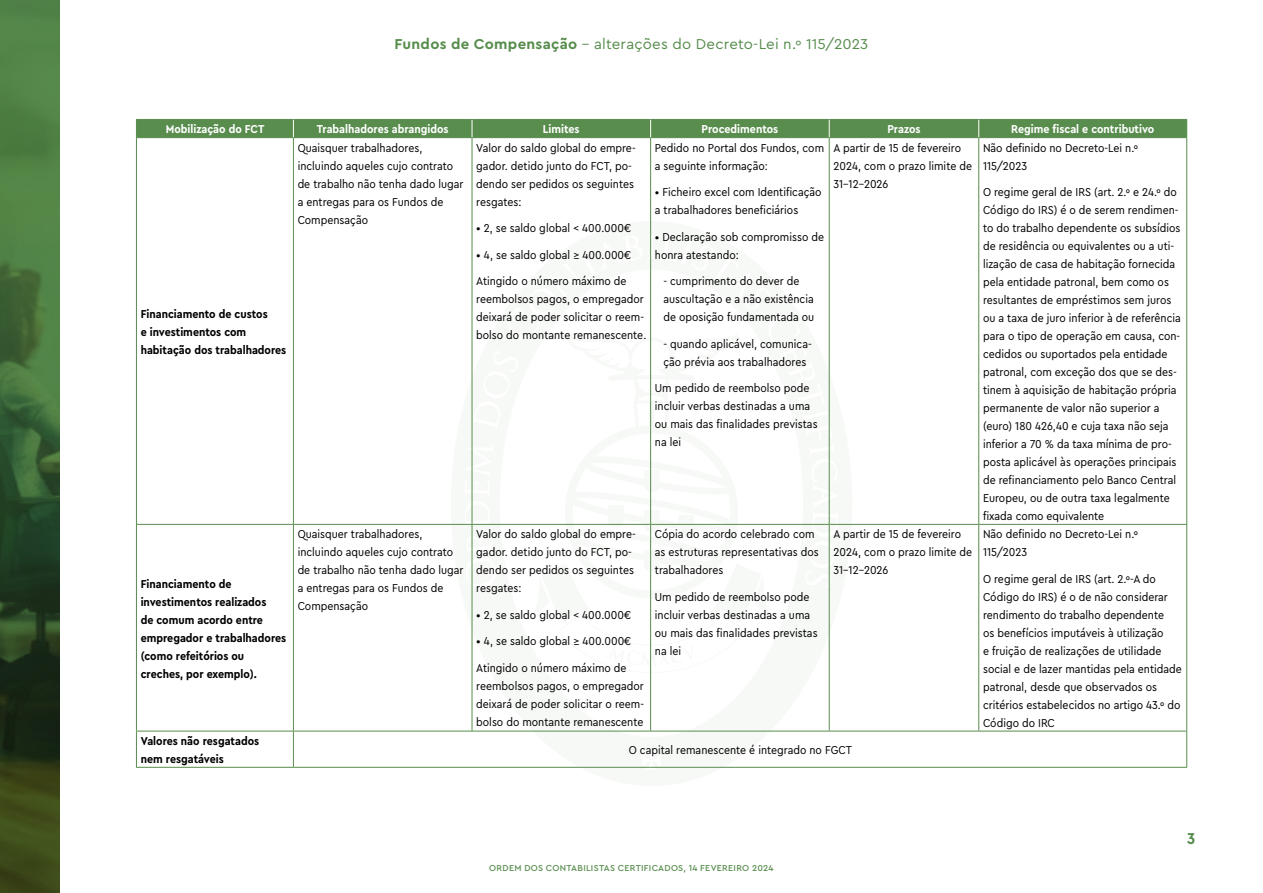
<style>
.page{position:relative;width:1263px;height:893px;background:#fff}
.page>*{position:absolute;margin:0;border:0;box-sizing:border-box;transform-origin:0 0}
.t1{font:700 16.5px "Cera Compact Pro";color:#588d4d}
.t2{font:15px "Cera Pro";letter-spacing:.01em;color:#588d4d}
.t3{font:12px/18px "Cera Compact Pro";color:#000}
.t4{font:700 12px/18px "Cera Compact Pro";color:#000}
.t5{font:700 12px "Cera Compact Pro";color:#fff}
.t6{font:500 9px "Cera Pro";letter-spacing:.03em;color:#588d4d}
.s1{font-weight:700}
</style>
<div class="page">
<svg style="left:0;top:0;width:60px;height:893px;background:#3b5d30"></svg>
<svg style="left:451px;top:221px;width:401px;height:546px"></svg>
<svg style="left:824px;top:492px;width:9px;height:7px"></svg>
<svg style="left:533px;top:563px;width:237px;height:110px"></svg>
<hr style="left:136px;top:138px;width:1px;height:386px;background:#588d4d">
<hr style="left:293px;top:138px;width:1px;height:386px;background:#588d4d">
<hr style="left:472px;top:138px;width:1px;height:386px;background:#588d4d">
<hr style="left:650px;top:138px;width:1px;height:386px;background:#588d4d">
<hr style="left:829px;top:138px;width:1px;height:386px;background:#588d4d">
<hr style="left:978px;top:138px;width:1px;height:386px;background:#588d4d">
<hr style="left:1186px;top:138px;width:1px;height:386px;background:#588d4d">
<hr style="left:136px;top:524px;width:157px;height:1px;background:#588d4d">
<hr style="left:136px;top:525px;width:1px;height:206px;background:#588d4d">
<hr style="left:293px;top:524px;width:179px;height:1px;background:#588d4d">
<hr style="left:293px;top:525px;width:1px;height:206px;background:#588d4d">
<hr style="left:472px;top:524px;width:179px;height:1px;background:#588d4d">
<hr style="left:472px;top:525px;width:1px;height:206px;background:#588d4d">
<hr style="left:651px;top:524px;width:178px;height:1px;background:#588d4d">
<hr style="left:650px;top:525px;width:1px;height:206px;background:#588d4d">
<hr style="left:829px;top:524px;width:150px;height:1px;background:#588d4d">
<hr style="left:829px;top:525px;width:1px;height:206px;background:#588d4d">
<hr style="left:979px;top:524px;width:208px;height:1px;background:#588d4d">
<hr style="left:978px;top:525px;width:1px;height:206px;background:#588d4d">
<hr style="left:1186px;top:525px;width:1px;height:206px;background:#588d4d">
<hr style="left:136px;top:731px;width:157px;height:1px;background:#588d4d">
<hr style="left:136px;top:731px;width:1px;height:36px;background:#588d4d">
<hr style="left:293px;top:731px;width:179px;height:1px;background:#588d4d">
<hr style="left:293px;top:731px;width:1px;height:36px;background:#588d4d">
<hr style="left:472px;top:731px;width:179px;height:1px;background:#588d4d">
<hr style="left:651px;top:731px;width:178px;height:1px;background:#588d4d">
<hr style="left:829px;top:731px;width:150px;height:1px;background:#588d4d">
<hr style="left:979px;top:731px;width:208px;height:1px;background:#588d4d">
<hr style="left:1186px;top:731px;width:1px;height:36px;background:#588d4d">
<hr style="left:136px;top:767px;width:157px;height:1px;background:#588d4d">
<hr style="left:293px;top:767px;width:179px;height:1px;background:#588d4d">
<hr style="left:472px;top:767px;width:179px;height:1px;background:#588d4d">
<hr style="left:651px;top:767px;width:178px;height:1px;background:#588d4d">
<hr style="left:829px;top:767px;width:150px;height:1px;background:#588d4d">
<hr style="left:979px;top:767px;width:208px;height:1px;background:#588d4d">
<div style="left:136px;top:119px;width:1051px;height:19px;background:#588d4d"></div>
<p class="t2" style="left:395px;top:34px;width:475px"><span class="s1">Fundos de Compensação</span> – alterações do Decreto-Lei n.º 115/2023</p>
<p class="t5" style="left:166px;top:121px;width:100px">Mobilização do FCT</p>
<p class="t5" style="left:317px;top:121px;width:133px">Trabalhadores abrangidos</p>
<p class="t5" style="left:543px;top:121px;width:38px">Limites</p>
<p class="t5" style="left:702px;top:121px;width:78px">Procedimentos</p>
<p class="t5" style="left:887px;top:121px;width:35px">Prazos</p>
<p class="t5" style="left:1011px;top:121px;width:145px">Regime fiscal e contributivo</p>
<p class="t4" style="left:141px;top:304px;width:147px">Financiamento de custos<br>e investimentos com habitação dos trabalhadores</p>
<p class="t4" style="left:141px;top:574px;width:147px">Financiamento de investimentos realizados<br>de comum acordo entre empregador e trabalhadores (como refeitórios ou creches, por exemplo).</p>
<p class="t3" style="left:298px;top:138px;width:167px">Quaisquer trabalhadores, incluindo aqueles cujo contrato de trabalho não tenha dado lugar a entregas para os Fundos de<br>Compensação</p>
<p class="t3" style="left:476px;top:138px;width:161px">Valor do saldo global do empre&shy;gador. detido junto do FCT, po&shy;dendo ser pedidos os seguintes resgates:</p>
<p class="t3" style="left:476px;top:219px;width:156px">• 2, se saldo global &lt; 400.000€</p>
<p class="t3" style="left:476px;top:245px;width:157px">• 4, se saldo global ≥ 400.000€</p>
<p class="t3" style="left:476px;top:272px;width:172px">Atingido o número máximo de reembolsos pagos, o empregador deixará de poder solicitar o reem&shy;bolso do montante remanescente.</p>
<p class="t3" style="left:655px;top:138px;width:171px">Pedido no Portal dos Fundos, com a seguinte informação:</p>
<p class="t3" style="left:655px;top:183px;width:168px">• Ficheiro excel com Identificação a trabalhadores beneficiários</p>
<p class="t3" style="left:655px;top:227px;width:171px">• Declaração sob compromisso de honra atestando:</p>
<p class="t3" style="left:663px;top:272px;width:152px">- cumprimento do dever de auscultação e a não existência de oposição fundamentada ou</p>
<p class="t3" style="left:663px;top:334px;width:150px">- quando aplicável, comunica&shy;ção prévia aos trabalhadores</p>
<p class="t3" style="left:655px;top:379px;width:164px">Um pedido de reembolso pode incluir verbas destinadas a uma ou mais das finalidades previstas na lei</p>
<p class="t3" style="left:298px;top:525px;width:167px">Quaisquer trabalhadores, incluindo aqueles cujo contrato de trabalho não tenha dado lugar a entregas para os Fundos de<br>Compensação</p>
<p class="t3" style="left:476px;top:525px;width:161px">Valor do saldo global do empre&shy;gador. detido junto do FCT, po&shy;dendo ser pedidos os seguintes resgates:</p>
<p class="t3" style="left:476px;top:605px;width:156px">• 2, se saldo global &lt; 400.000€</p>
<p class="t3" style="left:476px;top:632px;width:157px">• 4, se saldo global ≥ 400.000€</p>
<p class="t3" style="left:476px;top:658px;width:169px">Atingido o número máximo de reembolsos pagos, o empregador deixará de poder solicitar o reem&shy;bolso do montante remanescente</p>
<p class="t3" style="left:655px;top:525px;width:165px">Cópia do acordo celebrado com as estruturas representativas dos trabalhadores</p>
<p class="t3" style="left:655px;top:587px;width:164px">Um pedido de reembolso pode incluir verbas destinadas a uma ou mais das finalidades previstas na lei</p>
<p class="t3" style="left:833px;top:138px;width:140px">A partir de 15 de fevereiro<br>2024, com o prazo limite de<br>31-12-2026</p>
<p class="t3" style="left:983px;top:138px;width:156px">Não definido no Decreto-Lei n.º<br>115/2023</p>
<p class="t3" style="left:983px;top:183px;width:199px">O regime geral de IRS (art. 2.º e 24.º do Código do IRS) é o de serem rendimen&shy;to do trabalho dependente os subsídios de residência ou equivalentes ou a uti&shy;lização de casa de habitação fornecida pela entidade patronal, bem como os resultantes de empréstimos sem juros ou a taxa de juro inferior à de referência para o tipo de operação em causa, con&shy;cedidos ou suportados pela entidade patronal, com exceção dos que se des&shy;tinem à aquisição de habitação própria permanente de valor não superior a (euro) 180 426,40 e cuja taxa não seja inferior a 70 % da taxa mínima de pro&shy;posta aplicável às operações principais de refinanciamento pelo Banco Central Europeu, ou de outra taxa legalmente fixada como equivalente</p>
<p class="t3" style="left:833px;top:525px;width:140px">A partir de 15 de fevereiro<br>2024, com o prazo limite de<br>31-12-2026</p>
<p class="t3" style="left:983px;top:525px;width:156px">Não definido no Decreto-Lei n.º<br>115/2023</p>
<p class="t3" style="left:983px;top:569px;width:200px">O regime geral de IRS (art. 2.º-A do Código do IRS) é o de não considerar rendimento do trabalho dependente<br>os benefícios imputáveis à utilização<br>e fruição de realizações de utilidade social e de lazer mantidas pela entidade patronal, desde que observados os critérios estabelecidos no artigo 43.º do Código do IRC</p>
<p class="t4" style="left:141px;top:732px;width:120px">Valores não resgatados nem resgatáveis</p>
<p class="t3" style="left:629px;top:741px;width:225px">O capital remanescente é integrado no FGCT</p>
<p class="t6" style="left:489px;top:862px;width:286px">ORDEM DOS CONTABILISTAS CERTIFICADOS, 14 FEVEREIRO 2024</p>
<h1 class="t1" style="left:1187px;top:827px;width:10px">3</h1>
</div>
